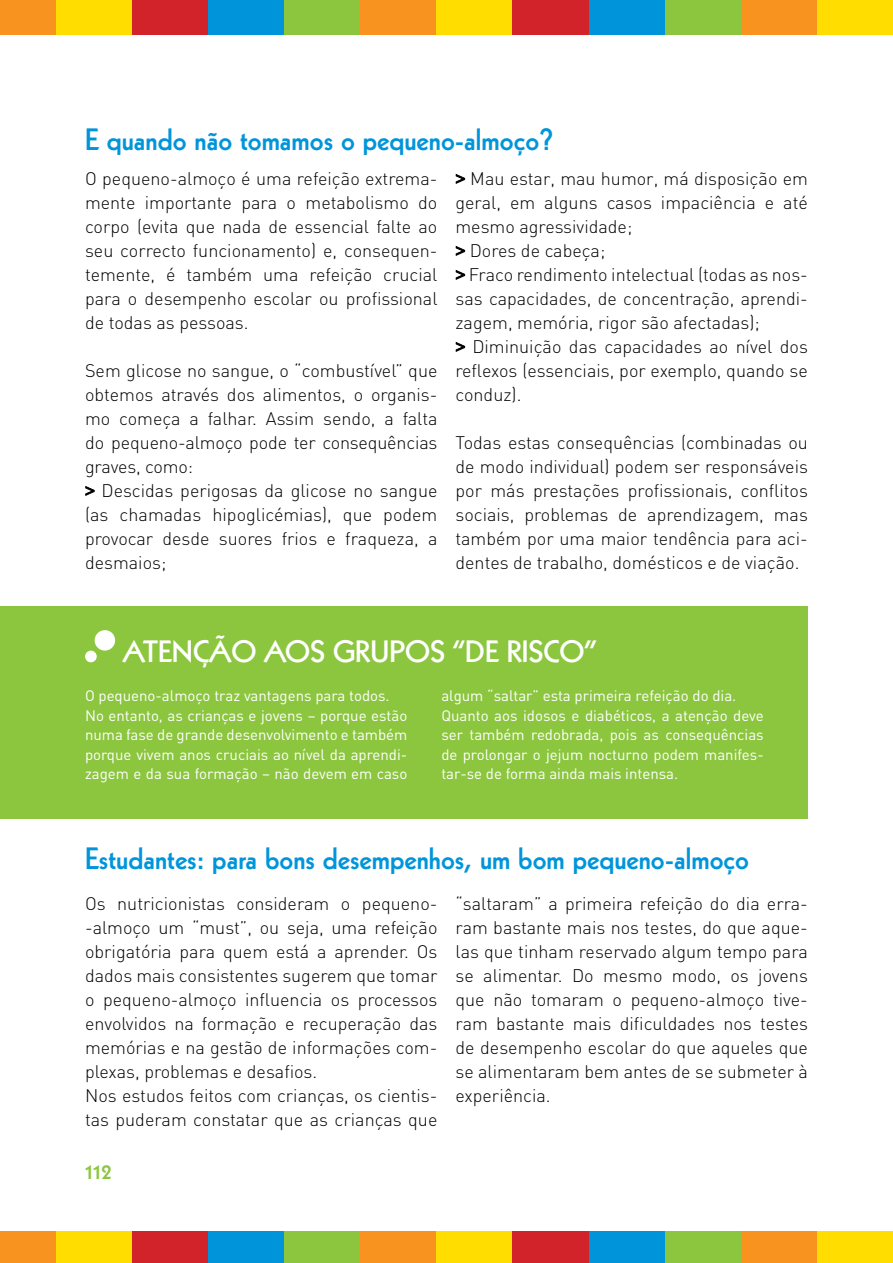
<style>
.page{position:relative;width:893px;height:1263px;background:#fff}
.page>*{position:absolute;margin:0;border:0;box-sizing:border-box;transform-origin:0 0}
.t1{font:800 30px "Kabel";color:#0095da}
.t2{font:800 30px "Kabel";color:#fff}
.t3{font:800 22.5px "Kabel";color:#8cc63f}
.t4{font:300 18px/24px "DIN";color:#000;text-align:justify}
.t5{font:15px/19.5px "DIN";color:#fff}
.s1{font-family:"Kabel";font-weight:800;font-size:16.5px}
</style>
<div class="page">
<div style="left:0;top:606px;width:808px;height:213px;background:#8cc63f"></div>
<div style="left:95px;top:630px;width:20px;height:21px;background:#fff;border-radius:50%"></div>
<div style="left:85px;top:651px;width:12px;height:11px;background:#fff;border-radius:50%"></div>
<svg style="left:85px;top:486px;width:10px;height:10px"></svg>
<svg style="left:455px;top:174px;width:10px;height:10px"></svg>
<svg style="left:455px;top:246px;width:10px;height:10px"></svg>
<svg style="left:455px;top:270px;width:10px;height:10px"></svg>
<svg style="left:455px;top:342px;width:10px;height:10px"></svg>
<div style="left:284px;top:1231px;width:77px;height:32px;background:#8cc63f"></div>
<div style="left:207px;top:1231px;width:77px;height:32px;background:#0095da"></div>
<div style="left:131px;top:1231px;width:76px;height:32px;background:#d2232a"></div>
<div style="left:55px;top:1231px;width:77px;height:32px;background:#fd0"></div>
<div style="left:0;top:1231px;width:55px;height:32px;background:#f7931e"></div>
<div style="left:359px;top:1231px;width:77px;height:32px;background:#f7931e"></div>
<div style="left:436px;top:1231px;width:77px;height:32px;background:#fd0"></div>
<div style="left:512px;top:1231px;width:77px;height:32px;background:#d2232a"></div>
<div style="left:589px;top:1231px;width:76px;height:32px;background:#0095da"></div>
<div style="left:665px;top:1231px;width:77px;height:32px;background:#8cc63f"></div>
<div style="left:741px;top:1231px;width:77px;height:32px;background:#f7931e"></div>
<div style="left:817px;top:1231px;width:76px;height:32px;background:#fd0"></div>
<div style="left:284px;top:0;width:77px;height:35px;background:#8cc63f"></div>
<div style="left:207px;top:0;width:77px;height:35px;background:#0095da"></div>
<div style="left:131px;top:0;width:76px;height:35px;background:#d2232a"></div>
<div style="left:55px;top:0;width:77px;height:35px;background:#fd0"></div>
<div style="left:0;top:0;width:55px;height:35px;background:#f7931e"></div>
<div style="left:359px;top:0;width:77px;height:35px;background:#f7931e"></div>
<div style="left:436px;top:0;width:77px;height:35px;background:#fd0"></div>
<div style="left:512px;top:0;width:77px;height:35px;background:#d2232a"></div>
<div style="left:589px;top:0;width:76px;height:35px;background:#0095da"></div>
<div style="left:665px;top:0;width:77px;height:35px;background:#8cc63f"></div>
<div style="left:741px;top:0;width:77px;height:35px;background:#f7931e"></div>
<div style="left:817px;top:0;width:76px;height:35px;background:#fd0"></div>
<h1 class="t1" style="left:85px;top:122px;width:471px">E quando não tomamos o pequeno-almoço?</h1>
<p class="t4" style="left:85px;top:166px;width:354px">O pequeno-almoço é uma refeição extrema&shy;mente importante para o metabolismo do corpo (evita que nada de essencial falte ao seu correcto funcionamento) e, consequen&shy;temente, é também uma refeição crucial para o desempenho escolar ou profissional de todas as pessoas.</p>
<p class="t4" style="left:85px;top:358px;width:354px;text-align:left">Sem glicose no sangue, o “combustível” que obtemos através dos alimentos, o organis&shy;mo começa a falhar. Assim sendo, a falta do pequeno-almoço pode ter consequências graves, como:<br><span class="s1">&gt;</span> Descidas perigosas da glicose no sangue (as chamadas hipoglicémias), que podem provocar desde suores frios e fraqueza, a desmaios;</p>
<p class="t4" style="left:455px;top:166px;width:354px;text-align:left"><span class="s1">&gt;</span> Mau estar, mau humor, má disposição em geral, em alguns casos impaciência e até mesmo agressividade;<br><span class="s1">&gt;</span> Dores de cabeça;<br><span class="s1">&gt;</span> Fraco rendimento intelectual (todas as nos&shy;sas capacidades, de concentração, aprendi&shy;zagem, memória, rigor são afectadas);<br><span class="s1">&gt;</span> Diminuição das capacidades ao nível dos reflexos (essenciais, por exemplo, quando se conduz).</p>
<p class="t4" style="left:455px;top:430px;width:354px">Todas estas consequências (combinadas ou de modo individual) podem ser responsáveis por más prestações profissionais, conflitos sociais, problemas de aprendizagem, mas também por uma maior tendência para aci&shy;dentes de trabalho, domésticos e de viação.</p>
<h1 class="t2" style="left:123px;top:634px;width:475px">ATENÇÃO AOS GRUPOS “DE RISCO”</h1>
<p class="t5" style="left:85px;top:686px;width:324px">O pequeno-almoço traz vantagens para todos.<br>No entanto, as crianças e jovens – porque estão numa fase de grande desenvolvimento e também porque vivem anos cruciais ao nível da aprendi&shy;zagem e da sua formação – não devem em caso</p>
<p class="t5" style="left:441px;top:686px;width:324px">algum “saltar” esta primeira refeição do dia.<br>Quanto aos idosos e diabéticos, a atenção deve ser também redobrada, pois as consequências de prolongar o jejum nocturno podem manifes&shy;tar-se de forma ainda mais intensa.</p>
<h1 class="t1" style="left:85px;top:841px;width:666px">Estudantes: para bons desempenhos, um bom pequeno-almoço</h1>
<p class="t4" style="left:85px;top:891px;width:354px;text-align:left">Os nutricionistas consideram o pequeno--almoço um “must”, ou seja, uma refeição obrigatória para quem está a aprender. Os dados mais consistentes sugerem que tomar o pequeno-almoço influencia os processos envolvidos na formação e recuperação das memórias e na gestão de informações com&shy;plexas, problemas e desafios.<br>Nos estudos feitos com crianças, os cientis&shy;tas puderam constatar que as crianças que</p>
<p class="t4" style="left:455px;top:891px;width:354px">“saltaram” a primeira refeição do dia erra&shy;ram bastante mais nos testes, do que aque&shy;las que tinham reservado algum tempo para se alimentar. Do mesmo modo, os jovens que não tomaram o pequeno-almoço tive&shy;ram bastante mais dificuldades nos testes de desempenho escolar do que aqueles que se alimentaram bem antes de se submeter à experiência.</p>
<p class="t3" style="left:86px;top:1158px;width:27px">112</p>
</div>
